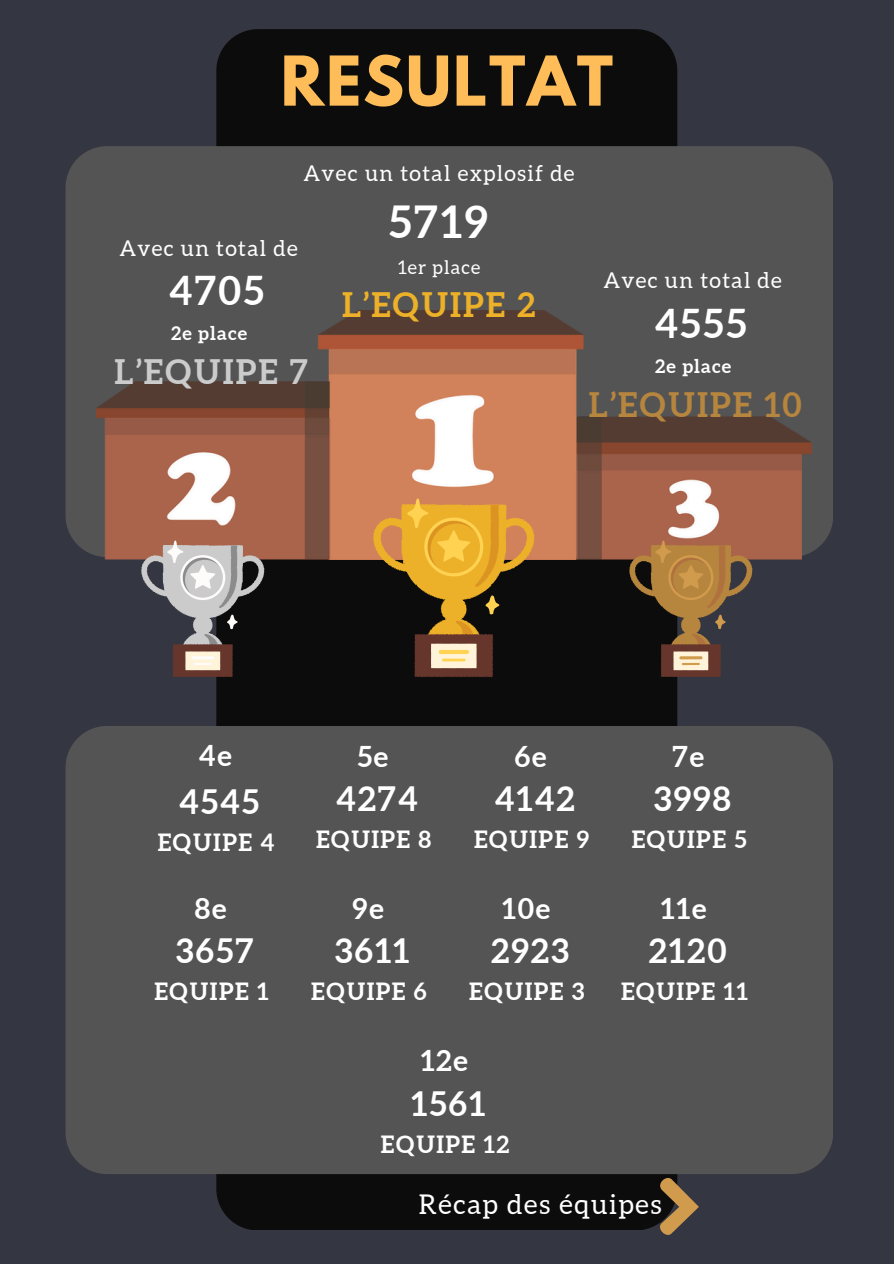
<style>
.page{position:relative;width:894px;height:1264px;background:#fff}
.page>*{position:absolute;margin:0;border:0;box-sizing:border-box;transform-origin:0 0}
.t1{font:700 60.75px "League Spartan";letter-spacing:.03em;color:#ffbd59}
.t2{font:700 44.25px "Aleo";color:#fff}
.t3{font:700 39.75px "Aleo";letter-spacing:.06em;color:#fff}
.t4{font:700 33.75px "Aleo";letter-spacing:.06em;color:#b6853e}
.t5{font:700 33.75px "Aleo";letter-spacing:.06em;color:#edb129}
.t6{font:700 33.75px "Aleo";letter-spacing:.06em;color:#cbcbcb}
.t7{font:700 33.6px "Aleo";letter-spacing:.06em;color:#fff}
.t8{font:700 28.65px "Aleo";letter-spacing:.06em;color:#fff}
.t9{font:27.15px "Aleo";letter-spacing:.06em;color:#fff}
.t10{font:700 23.7px "Aleo";letter-spacing:.06em;color:#fff}
.t11{font:21.75px "Aleo";letter-spacing:.06em;color:#fff}
.t12{font:700 18.75px "Aleo";letter-spacing:.06em;color:#fff}
.t13{font:18.75px "Aleo";letter-spacing:.06em;color:#fff}
</style>
<div class="page">
<div style="left:0;top:0;width:893px;height:1263px;background:#343641"></div>
<div style="left:216px;top:29px;width:461px;height:1200px;background:#0c0c0c"></div>
<div style="left:65px;top:146px;width:768px;height:410px;background:#545454"></div>
<img style="left:96px;top:310px;width:714px;height:249px">
<svg style="left:373px;top:498px;width:161px;height:179px;background:#8a652b"></svg>
<svg style="left:141px;top:540px;width:123px;height:136px"></svg>
<svg style="left:629px;top:540px;width:123px;height:136px"></svg>
<div style="left:65px;top:726px;width:767px;height:448px;background:#545454"></div>
<svg style="left:655px;top:1174px;width:43px;height:61px"></svg>
<p class="t1" style="left:280px;top:51px;width:334px">RESULTAT</p>
<p class="t11" style="left:303px;top:161px;width:272px">Avec un total explosif de</p>
<p class="t2" style="left:389px;top:196px;width:100px">5719</p>
<p class="t13" style="left:398px;top:256px;width:84px">1er place</p>
<p class="t5" style="left:342px;top:286px;width:195px">L’EQUIPE 2</p>
<p class="t11" style="left:119px;top:236px;width:180px">Avec un total de</p>
<p class="t3" style="left:169px;top:268px;width:96px">4705</p>
<p class="t12" style="left:171px;top:323px;width:78px">2e place</p>
<p class="t6" style="left:115px;top:352px;width:195px">L’EQUIPE 7</p>
<p class="t11" style="left:603px;top:268px;width:180px">Avec un total de</p>
<p class="t3" style="left:654px;top:301px;width:93px">4555</p>
<p class="t12" style="left:655px;top:355px;width:78px">2e place</p>
<p class="t4" style="left:588px;top:385px;width:214px">L’EQUIPE 10</p>
<p class="t8" style="left:199px;top:739px;width:34px">4e</p>
<p class="t7" style="left:179px;top:782px;width:81px">4545</p>
<p class="t10" style="left:158px;top:828px;width:118px">EQUIPE 4</p>
<h3 class="t8" style="left:195px;top:892px;width:33px">8e</h3>
<h3 class="t7" style="left:176px;top:931px;width:79px">3657</h3>
<h3 class="t10" style="left:154px;top:978px;width:115px">EQUIPE 1</h3>
<p class="t8" style="left:357px;top:739px;width:32px">5e</p>
<p class="t7" style="left:336px;top:779px;width:83px">4274</p>
<p class="t10" style="left:316px;top:825px;width:117px">EQUIPE 8</p>
<h3 class="t8" style="left:352px;top:892px;width:33px">9e</h3>
<h3 class="t7" style="left:335px;top:931px;width:76px">3611</h3>
<h3 class="t10" style="left:311px;top:978px;width:117px">EQUIPE 6</h3>
<p class="t8" style="left:515px;top:739px;width:33px">6e</p>
<p class="t7" style="left:494px;top:779px;width:81px">4142</p>
<p class="t10" style="left:474px;top:825px;width:116px">EQUIPE 9</p>
<h3 class="t8" style="left:502px;top:892px;width:49px">10e</h3>
<h3 class="t7" style="left:491px;top:931px;width:79px">2923</h3>
<h3 class="t10" style="left:469px;top:978px;width:117px">EQUIPE 3</h3>
<h3 class="t8" style="left:672px;top:739px;width:33px">7e</h3>
<h3 class="t7" style="left:653px;top:779px;width:79px">3998</h3>
<h3 class="t10" style="left:631px;top:825px;width:116px">EQUIPE 5</h3>
<h3 class="t8" style="left:660px;top:892px;width:47px">11e</h3>
<h3 class="t7" style="left:648px;top:931px;width:79px">2120</h3>
<h3 class="t10" style="left:620px;top:978px;width:128px">EQUIPE 11</h3>
<h3 class="t8" style="left:420px;top:1044px;width:49px">12e</h3>
<h3 class="t7" style="left:411px;top:1084px;width:75px">1561</h3>
<h3 class="t10" style="left:381px;top:1130px;width:130px">EQUIPE 12</h3>
<h3 class="t9" style="left:418px;top:1189px;width:244px">Récap des équipes</h3>
</div>
